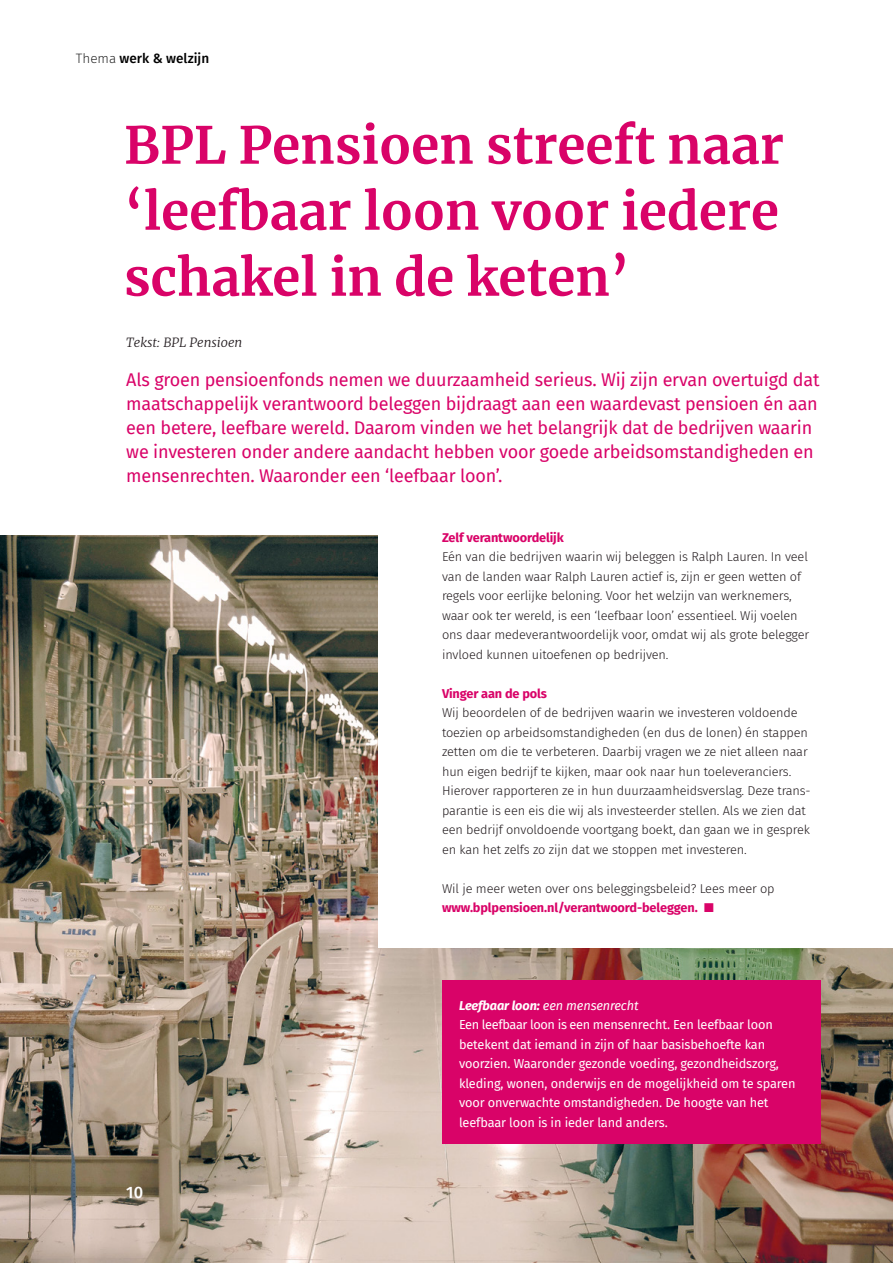
<style>
.page{position:relative;width:893px;height:1263px;background:#fff}
.page>*{position:absolute;margin:0;border:0;box-sizing:border-box;transform-origin:0 0}
.Kop_Schreef___wit{font:700 51px/66px "Merriweather";color:#d90368;text-align:justify}
.Inleiding_Sans_semi{font:18px/24px "Fira Sans";letter-spacing:-.01em;color:#d90368}
.t1{font:500 16.5px "Fira Sans";color:#fff}
.t2{font:500 13.5px "Fira Sans";color:#000}
.Bodycopy_Sans___Zwar{font:300 12.75px/19.5px "Fira Sans";letter-spacing:-.01em;color:#211a1d}
.Bodycopy_Sans___Zwar-2{font:12.75px/19.5px "Fira Sans";letter-spacing:-.01em;color:#fff}
.Bodycopy_Sans___Zwar-3{font:700 12.75px "Fira Sans";letter-spacing:-.01em;color:#d90368}
.credits_artikel___zw{font:italic 300 12.75px "Merriweather";color:#211a1d}
.s1{font-weight:200}
.s2{font-weight:700;color:#d90368}
.s3{font-weight:700;font-style:italic}
.s4{font-style:italic}
</style>
<div class="page">
<img style="left:0;top:536px;width:893px;height:727px">
<div style="left:379px;top:522px;width:514px;height:426px;background:#fff"></div>
<div style="left:442px;top:981px;width:379px;height:163px;background:#d90368"></div>
<p class="t2" style="left:76px;top:48px;width:135px"><span class="s1">Thema</span> werk &amp; welzijn</p>
<p class="Kop_Schreef___wit" style="left:124px;top:111px;width:661px">BPL Pensioen streeft naar ‘leefbaar loon voor iedere schakel in de keten’</p>
<p class="credits_artikel___zw" style="left:126px;top:333px;width:118px">Tekst: BPL Pensioen</p>
<p class="Inleiding_Sans_semi" style="left:126px;top:367px;width:695px">Als groen pensioenfonds nemen we duurzaamheid serieus. Wij zijn ervan overtuigd dat maatschappelijk verantwoord beleggen bijdraagt aan een waardevast pensioen én aan een betere, leefbare wereld. Daarom vinden we het belangrijk dat de bedrijven waarin we investeren onder andere aandacht hebben voor goede arbeidsomstandigheden en mensenrechten. Waaronder een ‘leefbaar loon’.</p>
<p class="Bodycopy_Sans___Zwar" style="left:442px;top:527px;width:369px"><span class="s2">Zelf verantwoordelijk<br></span>Eén van die bedrijven waarin wij beleggen is Ralph Lauren. In veel van de landen waar Ralph Lauren actief is, zijn er geen wetten of regels voor eerlijke beloning. Voor het welzijn van werknemers, waar ook ter wereld, is een ‘leefbaar loon’ essentieel. Wij voelen ons daar medeverantwoordelijk voor, omdat wij als grote belegger invloed kunnen uitoefenen op bedrijven.</p>
<p class="Bodycopy_Sans___Zwar" style="left:442px;top:683px;width:370px"><span class="s2">Vinger aan de pols<br></span>Wij beoordelen of de bedrijven waarin we investeren voldoende toezien op arbeidsomstandigheden (en dus de lonen) én stappen zetten om die te verbeteren. Daarbij vragen we ze niet alleen naar hun eigen bedrijf te kijken, maar ook naar hun toeleveranciers.<br>Hierover rapporteren ze in hun duurzaamheidsverslag. Deze trans&shy;parantie is een eis die wij als investeerder stellen. Als we zien dat een bedrijf onvoldoende voortgang boekt, dan gaan we in gesprek en kan het zelfs zo zijn dat we stoppen met investeren.</p>
<p class="Bodycopy_Sans___Zwar" style="left:442px;top:878px;width:334px">Wil je meer weten over ons beleggingsbeleid? Lees meer op</p>
<p class="Bodycopy_Sans___Zwar-3" style="left:442px;top:897px;width:273px">www.bplpensioen.nl/verantwoord-beleggen. ■</p>
<p class="t1" style="left:126px;top:1178px;width:18px">10</p>
<p class="Bodycopy_Sans___Zwar-2" style="left:459px;top:995px;width:338px"><span class="s3">Leefbaar loon:</span> <span class="s4">een mensenrecht<br></span>Een leefbaar loon is een mensenrecht. Een leefbaar loon betekent dat iemand in zijn of haar basisbehoefte kan voorzien. Waaronder gezonde voeding, gezondheidszorg, kleding, wonen, onderwijs en de mogelijkheid om te sparen voor onverwachte omstandigheden. De hoogte van het leefbaar loon is in ieder land anders.</p>
</div>
